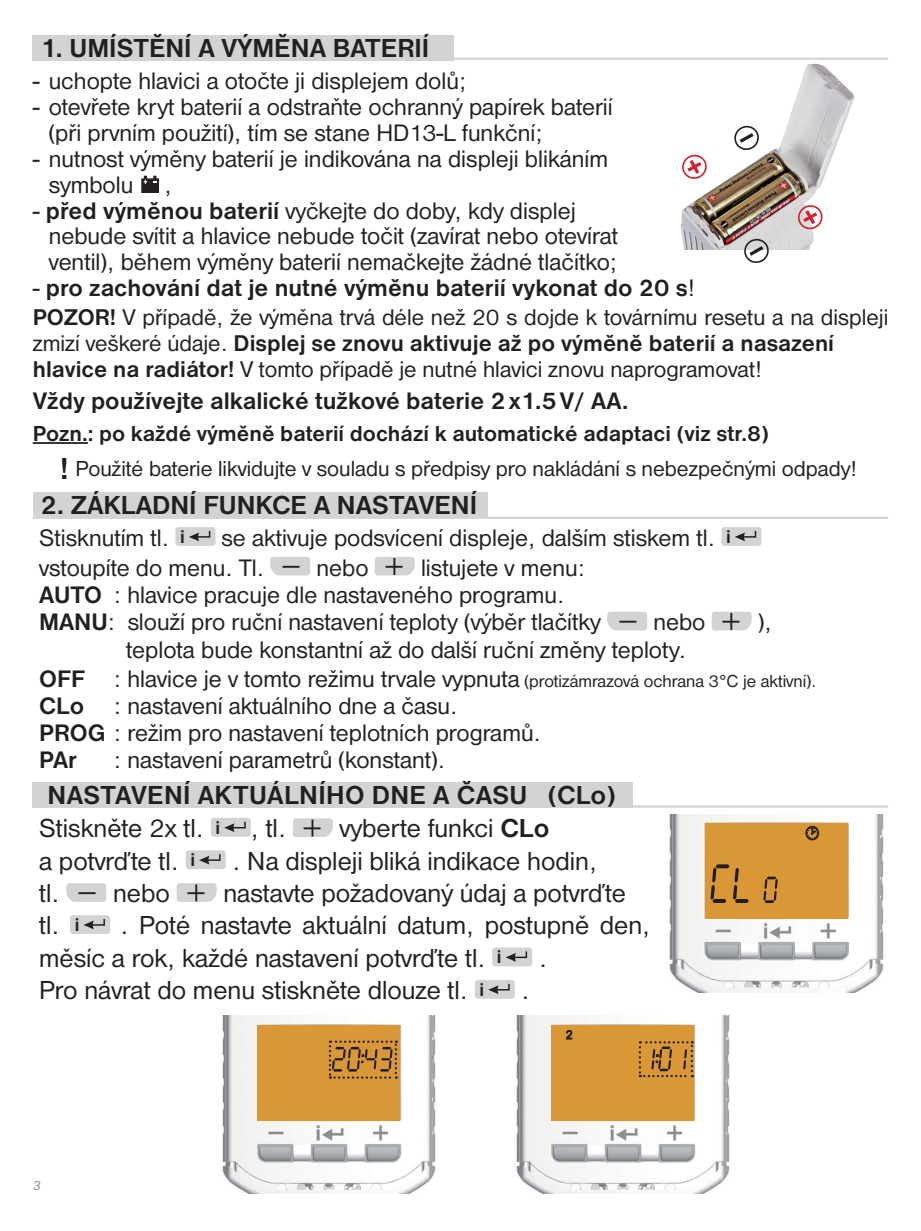
<style>
.page{position:relative;width:921px;height:1231px;background:#fff}
.page>*{position:absolute;margin:0;border:0;box-sizing:border-box;transform-origin:0 0}
.t1{font:27px/32.4px "Nimbus Sans DOT";color:#231f20}
.t2{font:700 27px "Nimbus Sans DOT";color:#231f20}
.t3{font:24.75px/25.9px "Nimbus Sans DOT";color:#231f20}
.t4{font:700 24.75px "Nimbus Sans DOT";color:#231f20}
.t5{font:23.62px/25.9px "Nimbus Sans DOT";color:#231f20}
.t6{font:22.5px "Nimbus Sans DOT";color:#231f20}
.t7{font:700 22.5px "Nimbus Sans DOT";color:#231f20}
.t8{font:18px "Nimbus Sans DOT";color:#231f20}
.t9{font:italic 13.5px "Nimbus Sans DOT";color:#939598}
.s1{font-weight:700}
.s2{font-weight:400}
.s3{font-weight:700;font-size:31.5px}
.s4{font-weight:700;font-size:19.12px}
.s5{font-weight:700;font-size:24.75px}
.s6{font-size:24.75px}
</style>
<div class="page">
<hr style="left:33px;top:58px;width:854px;height:2px;background:#d1d3d4">
<hr style="left:33px;top:805px;width:854px;height:2px;background:#d1d3d4">
<div style="left:33px;top:782px;width:599px;height:25px;background:#d1d3d4"></div>
<div style="left:33px;top:36px;width:421px;height:25px;background:#d1d3d4"></div>
<hr style="left:33px;top:516px;width:854px;height:3px;background:#d1d3d4">
<div style="left:33px;top:492px;width:454px;height:25px;background:#d1d3d4"></div>
<div style="left:175px;top:527px;width:40px;height:19px;background:#d1d3d4;border-radius:3px"></div>
<svg style="left:189px;top:530px;width:22px;height:11px"></svg>
<div style="left:721px;top:527px;width:40px;height:19px;background:#d1d3d4;border-radius:3px"></div>
<svg style="left:735px;top:530px;width:21px;height:11px"></svg>
<svg style="left:270px;top:557px;width:40px;height:18px"></svg>
<svg style="left:375px;top:557px;width:39px;height:18px"></svg>
<svg style="left:607px;top:611px;width:40px;height:19px"></svg>
<svg style="left:711px;top:611px;width:40px;height:19px"></svg>
<div style="left:211px;top:818px;width:40px;height:18px;background:#d1d3d4;border-radius:3px"></div>
<svg style="left:224px;top:821px;width:22px;height:11px"></svg>
<svg style="left:293px;top:818px;width:40px;height:19px"></svg>
<div style="left:185px;top:850px;width:40px;height:19px;background:#d1d3d4;border-radius:3px"></div>
<svg style="left:199px;top:854px;width:22px;height:10px"></svg>
<svg style="left:66px;top:883px;width:40px;height:19px"></svg>
<svg style="left:176px;top:883px;width:40px;height:19px"></svg>
<div style="left:70px;top:915px;width:40px;height:19px;background:#d1d3d4;border-radius:3px"></div>
<svg style="left:83px;top:919px;width:22px;height:10px"></svg>
<div style="left:492px;top:947px;width:40px;height:19px;background:#d1d3d4;border-radius:3px"></div>
<svg style="left:506px;top:951px;width:21px;height:10px"></svg>
<div style="left:474px;top:980px;width:40px;height:18px;background:#d1d3d4;border-radius:3px"></div>
<svg style="left:488px;top:983px;width:22px;height:11px"></svg>
<svg style="left:141px;top:176px;width:18px;height:17px"></svg>
<hr style="left:33px;top:442px;width:55px;height:2px;background:#231f20">
<img style="left:680px;top:63px;width:174px;height:186px">
<img style="left:669px;top:814px;width:215px;height:178px">
<div style="left:704px;top:823px;width:143px;height:95px;background:#da9735"></div>
<svg style="left:710px;top:864px;width:38px;height:39px"></svg>
<svg style="left:763px;top:876px;width:14px;height:27px"></svg>
<svg style="left:805px;top:825px;width:14px;height:15px"></svg>
<svg style="left:742px;top:238px;width:27px;height:25px"></svg>
<svg style="left:796px;top:204px;width:26px;height:26px"></svg>
<svg style="left:733px;top:125px;width:26px;height:26px"></svg>
<svg style="left:680px;top:154px;width:27px;height:26px"></svg>
<img style="left:222px;top:1016px;width:214px;height:177px">
<div style="left:257px;top:1025px;width:142px;height:95px;background:#da9735"></div>
<img style="left:516px;top:1016px;width:214px;height:177px">
<div style="left:551px;top:1025px;width:142px;height:95px;background:#da9735"></div>
<svg style="left:566px;top:1030px;width:6px;height:10px"></svg>
<svg style="left:329px;top:1040px;width:68px;height:38px"></svg>
<svg style="left:638px;top:1041px;width:54px;height:36px"></svg>
<p class="t2" style="left:40px;top:38px;width:390px">1. UMÍSTĚNÍ A VÝMĚNA BATERIÍ</p>
<p class="t3" style="left:33px;top:70px;width:435px">- uchopte hlavici a otočte ji displejem dolů;</p>
<p class="t3" style="left:49px;top:96px;width:565px;text-indent:-16px">- otevřete kryt baterií a odstraňte ochranný papírek baterií (při prvním použití), tím se stane HD13-L funkční;</p>
<p class="t3" style="left:49px;top:148px;width:560px;text-indent:-16px">- nutnost výměny baterií je indikována na displeji blikáním symbolu</p>
<p class="t3" style="left:164px;top:174px;width:9px">,</p>
<p class="t3" style="left:49px;top:199px;width:570px;text-indent:-16px">- <span class="s1">před výměnou baterií</span> vyčkejte do doby, kdy displej nebude svítit a hlavice nebude točit (zavírat nebo otevírat ventil), během výměny baterií nemačkejte žádné tlačítko;</p>
<p class="t4" style="left:33px;top:278px;width:663px"><span class="s2">-</span> pro zachování dat je nutné výměnu baterií vykonat do 20 s<span class="s2">!</span></p>
<p class="t5" style="left:33px;top:306px;width:856px"><span class="s1">POZOR!</span> V případě, že výměna trvá déle než 20 s dojde k továrnímu resetu a na displeji zmizí veškeré údaje. <span class="s1">Displej se znovu aktivuje až po výměně baterií a nasazení hlavice na radiátor!</span> V tomto případě je nutné hlavici znovu naprogramovat!</p>
<p class="t4" style="left:33px;top:391px;width:597px">Vždy používejte alkalické tužkové baterie 2 x1.5 V/ AA.</p>
<p class="t7" style="left:33px;top:424px;width:737px">Pozn.: po každé výměně baterií dochází k automatické adaptaci (viz str.8)</p>
<p class="t6" style="left:60px;top:460px;width:798px"><span class="s3">!</span> Použité baterie likvidujte v souladu s předpisy pro nakládání s nebezpečnými odpady!</p>
<p class="t2" style="left:40px;top:494px;width:438px">2. ZÁKLADNÍ FUNKCE A NASTAVENÍ</p>
<p class="t3" style="left:39px;top:527px;width:147px">Stisknutím tl. <span class="s4">i</span></p>
<p class="t3" style="left:39px;top:525px;width:692px;line-height:29.2px;text-indent:182px">se aktivuje podsvícení displeje, dalším stiskem tl. <span class="s4">i </span>vstoupíte do menu. Tl.</p>
<p class="t3" style="left:39px;top:556px;width:563px;line-height:27.4px;text-indent:381px">listujete v menu:<br><span class="s1">AUTO</span> : hlavice pracuje dle nastaveného programu.<br><span class="s1">MANU</span>: slouží pro ruční nastavení teploty (výběr tlačítky</p>
<p class="t3" style="left:316px;top:556px;width:54px">nebo</p>
<p class="t3" style="left:653px;top:611px;width:54px">nebo</p>
<p class="t3" style="left:757px;top:611px;width:15px">),</p>
<p class="t3" style="left:126px;top:638px;width:561px">teplota bude konstantní až do další ruční změny teploty.</p>
<p class="t8" style="left:39px;top:673px;width:778px"><span class="s5">OFF</span> <span class="s6">: hlavice je v tomto režimu trvale vypnuta</span> (protizámrazová ochrana 3°C je aktivní).</p>
<p class="t3" style="left:39px;top:694px;width:503px;line-height:27px"><span class="s1">CLo</span> : nastavení aktuálního dne a času.<br><span class="s1">PROG</span> : režim pro nastavení teplotních programů.<br><span class="s1">PAr</span></p>
<p class="t3" style="left:114px;top:748px;width:333px">: nastavení parametrů (konstant).</p>
<p class="t2" style="left:47px;top:784px;width:569px">NASTAVENÍ AKTUÁLNÍHO DNE A ČASU (CLo)</p>
<p class="t1" style="left:39px;top:814px;width:248px">Stiskněte 2x tl. <span class="s4">i</span> , tl.</p>
<p class="t1" style="left:339px;top:814px;width:211px">vyberte funkci <span class="s1">CLo</span></p>
<p class="t1" style="left:39px;top:846px;width:157px">a potvrďte tl. <span class="s4">i</span></p>
<p class="t1" style="left:232px;top:846px;width:366px">. Na displeji bliká indikace hodin,</p>
<p class="t1" style="left:39px;top:879px;width:132px">tl. nebo</p>
<p class="t1" style="left:223px;top:879px;width:404px">nastavte požadovaný údaj a potvrďte</p>
<p class="t1" style="left:39px;top:911px;width:42px">tl. <span class="s4">i</span></p>
<p class="t1" style="left:39px;top:911px;width:612px;text-indent:81px">. Poté nastavte aktuální datum, postupně den, měsíc a rok, každé nastavení potvrďte tl. <span class="s4">i</span></p>
<p class="t1" style="left:538px;top:944px;width:10px">.</p>
<p class="t1" style="left:39px;top:976px;width:446px">Pro návrat do menu stiskněte dlouze tl. <span class="s4">i</span></p>
<p class="t1" style="left:521px;top:976px;width:10px">.</p>
<p class="t9" style="left:33px;top:1177px;width:9px">3</p>
</div>
